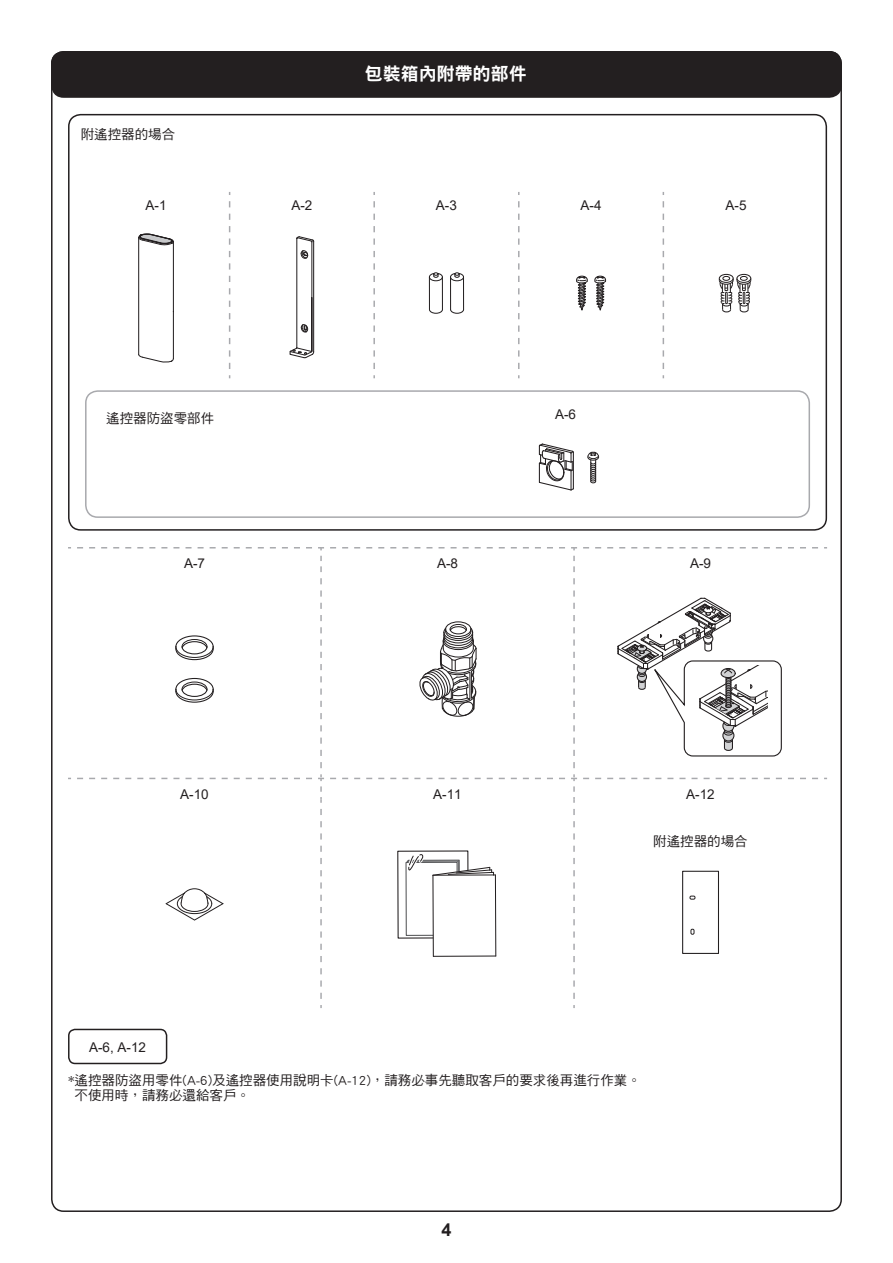
<style>
.page{position:relative;width:893px;height:1263px;background:#fff}
.page>*{position:absolute;margin:0;border:0;box-sizing:border-box;transform-origin:0 0}
.t1{font:18px "DF Hei Std W9";color:#fff}
.t2{font:700 18px "Arial";color:#231f20}
.t3{font:13.5px/15.8px "DF Hei Std W5";color:#231f20}
.t4{font:13.5px "Arial";color:#231f20}
</style>
<div class="page">
<div style="left:68px;top:114px;width:759px;height:417px;border:2px solid #231f20;border-radius:12px"></div>
<div style="left:85px;top:390px;width:725px;height:128px;border:2px solid #a8a9ad;border-radius:12px"></div>
<svg style="left:229px;top:192px;width:1px;height:177px"></svg>
<svg style="left:373px;top:192px;width:2px;height:177px"></svg>
<svg style="left:518px;top:192px;width:1px;height:177px"></svg>
<svg style="left:663px;top:192px;width:1px;height:177px"></svg>
<svg style="left:301px;top:250px;width:7px;height:9px"></svg>
<hr style="left:312px;top:242px;width:1px;height:109px;background:#231f20">
<svg style="left:301px;top:324px;width:7px;height:8px"></svg>
<svg style="left:289px;top:347px;width:26px;height:12px"></svg>
<svg style="left:296px;top:236px;width:19px;height:6px"></svg>
<hr style="left:296px;top:238px;width:1px;height:109px;background:#231f20">
<hr style="left:313px;top:241px;width:1px;height:111px;background:#231f20">
<svg style="left:429px;top:308px;width:14px;height:6px"></svg>
<hr style="left:429px;top:277px;width:1px;height:32px;background:#231f20">
<hr style="left:442px;top:277px;width:1px;height:32px;background:#231f20">
<svg style="left:428px;top:272px;width:15px;height:9px"></svg>
<svg style="left:450px;top:308px;width:15px;height:6px"></svg>
<hr style="left:450px;top:277px;width:1px;height:32px;background:#231f20">
<hr style="left:463px;top:277px;width:1px;height:32px;background:#231f20">
<svg style="left:450px;top:272px;width:14px;height:9px"></svg>
<svg style="left:718px;top:273px;width:34px;height:40px"></svg>
<svg style="left:587px;top:452px;width:12px;height:32px"></svg>
<svg style="left:538px;top:443px;width:36px;height:48px"></svg>
<hr style="left:173px;top:311px;width:1px;height:48px;background:#231f20">
<hr style="left:173px;top:242px;width:1px;height:69px;background:#231f20">
<hr style="left:138px;top:237px;width:1px;height:117px;background:#231f20">
<svg style="left:138px;top:353px;width:36px;height:10px"></svg>
<svg style="left:138px;top:233px;width:36px;height:12px"></svg>
<svg style="left:576px;top:275px;width:12px;height:36px"></svg>
<svg style="left:594px;top:275px;width:13px;height:36px"></svg>
<div style="left:68px;top:1029px;width:99px;height:35px;border:1px solid #231f20;border-radius:6px"></div>
<svg style="left:583px;top:547px;width:244px;height:1px"></svg>
<svg style="left:77px;top:547px;width:247px;height:221px"></svg>
<svg style="left:330px;top:547px;width:247px;height:221px"></svg>
<svg style="left:617px;top:597px;width:165px;height:160px"></svg>
<svg style="left:583px;top:778px;width:244px;height:1px"></svg>
<svg style="left:77px;top:774px;width:247px;height:225px"></svg>
<svg style="left:330px;top:774px;width:247px;height:225px"></svg>
<svg style="left:690px;top:896px;width:5px;height:3px"></svg>
<svg style="left:691px;top:929px;width:3px;height:5px"></svg>
<div style="left:682px;top:871px;width:37px;height:83px;border:1px solid #231f20"></div>
<div style="left:51px;top:51px;width:791px;height:47px;background:#231f20;border-radius:13px"></div>
<p class="t3" style="left:81px;top:126px;width:96px">附遙控器的場合</p>
<h1 class="t1" style="left:365px;top:64px;width:163px">包裝箱內附帶的部件</h1>
<p class="t4" style="left:146px;top:196px;width:23px">A-1</p>
<p class="t4" style="left:291px;top:196px;width:23px">A-2</p>
<p class="t4" style="left:436px;top:196px;width:23px">A-3</p>
<p class="t4" style="left:581px;top:196px;width:23px">A-4</p>
<p class="t4" style="left:725px;top:196px;width:23px">A-5</p>
<p class="t3" style="left:106px;top:410px;width:109px">遙控器防盜零部件</p>
<p class="t4" style="left:555px;top:405px;width:23px">A-6</p>
<p class="t4" style="left:184px;top:554px;width:23px">A-7</p>
<p class="t4" style="left:437px;top:554px;width:23px">A-8</p>
<p class="t4" style="left:690px;top:554px;width:23px">A-9</p>
<p class="t4" style="left:180px;top:784px;width:30px">A-10</p>
<p class="t4" style="left:433px;top:784px;width:30px">A-11</p>
<p class="t4" style="left:686px;top:784px;width:30px">A-12</p>
<p class="t3" style="left:653px;top:833px;width:96px">附遙控器的場合</p>
<p class="t4" style="left:89px;top:1038px;width:59px">A-6, A-12</p>
<p class="t3" style="left:75px;top:1072px;width:568px;text-indent:-6px">*遙控器防盜用零件(A-6)及遙控器使用說明卡(A-12)，請務必事先聽取客戶的要求後再進行作業。不使用時，請務必還給客戶。</p>
<h1 class="t2" style="left:441px;top:1217px;width:12px">4</h1>
</div>
